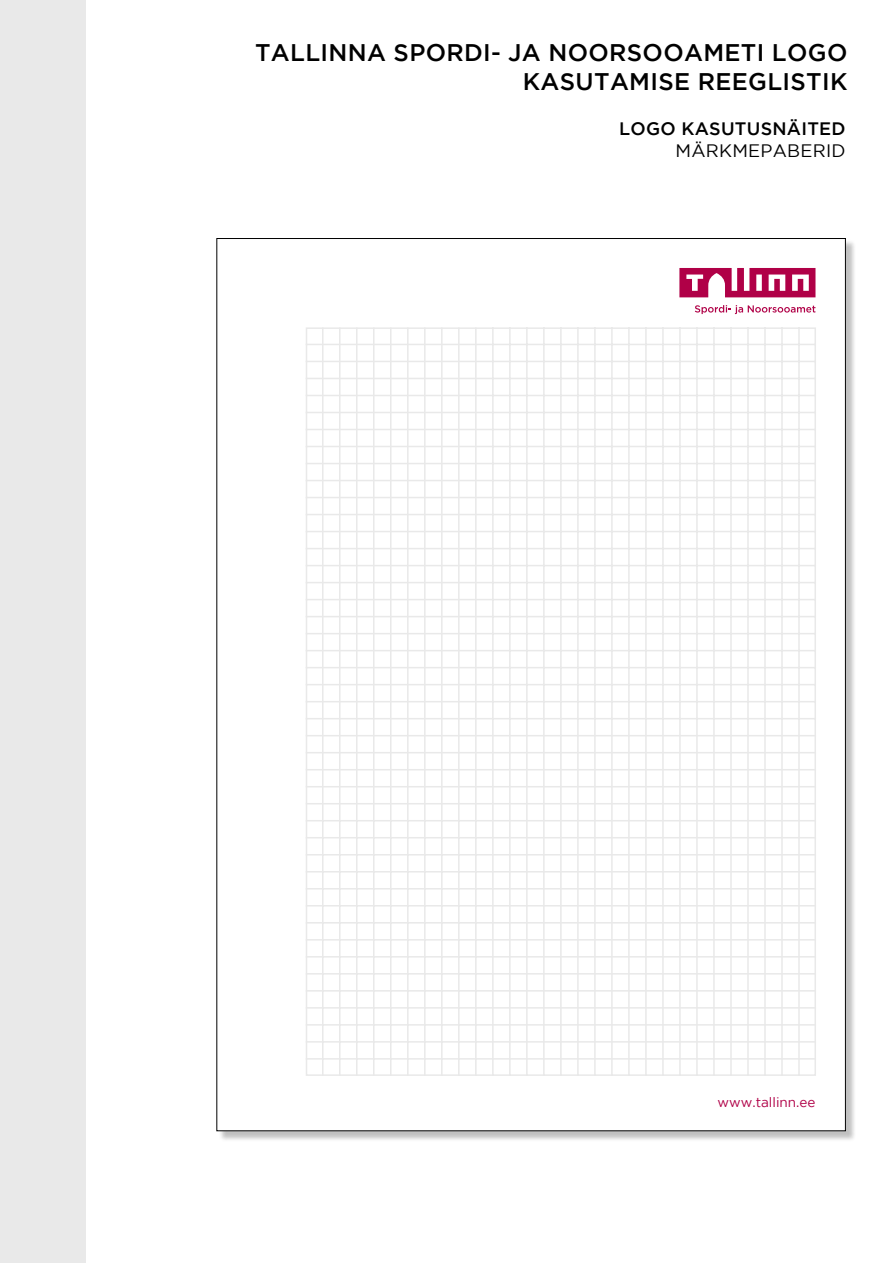
<style>
.page{position:relative;width:893px;height:1263px;background:#fff}
.page>*{position:absolute;margin:0;border:0;box-sizing:border-box;transform-origin:0 0}
.t1{font:500 24px/28.8px "Gotham";letter-spacing:.015em;color:#000;text-align:right}
.t2{font:500 18px "Gotham";letter-spacing:.015em;color:#000}
.t3{font:18px "Gotham";letter-spacing:.015em;color:#000}
.t4{font:13.5px "Gotham";color:#b00047}
</style>
<div class="page">
<div style="left:0;top:0;width:85px;height:1263px;background:#e9e9e9"></div>
<div style="left:218px;top:239px;width:638px;height:903px;background:#000;opacity:.25"></div>
<div style="left:217px;top:238px;width:628px;height:893px;background:#fff"></div>
<svg style="left:305px;top:327px;width:511px;height:749px"></svg>
<hr style="left:306px;top:735px;width:510px;height:1px;background:#e9e9e9">
<hr style="left:306px;top:752px;width:510px;height:1px;background:#e9e9e9">
<hr style="left:306px;top:769px;width:510px;height:1px;background:#e9e9e9">
<hr style="left:306px;top:786px;width:510px;height:1px;background:#e9e9e9">
<hr style="left:306px;top:803px;width:510px;height:1px;background:#e9e9e9">
<hr style="left:475px;top:327px;width:2px;height:749px;background:#e9e9e9">
<hr style="left:458px;top:327px;width:2px;height:749px;background:#e9e9e9">
<hr style="left:441px;top:327px;width:2px;height:749px;background:#e9e9e9">
<hr style="left:424px;top:327px;width:2px;height:749px;background:#e9e9e9">
<hr style="left:407px;top:327px;width:2px;height:749px;background:#e9e9e9">
<hr style="left:390px;top:327px;width:2px;height:749px;background:#e9e9e9">
<hr style="left:373px;top:327px;width:1px;height:749px;background:#e9e9e9">
<hr style="left:356px;top:327px;width:1px;height:749px;background:#e9e9e9">
<hr style="left:339px;top:327px;width:1px;height:749px;background:#e9e9e9">
<hr style="left:322px;top:327px;width:1px;height:749px;background:#e9e9e9">
<hr style="left:306px;top:820px;width:510px;height:1px;background:#e9e9e9">
<hr style="left:306px;top:837px;width:510px;height:1px;background:#e9e9e9">
<hr style="left:306px;top:854px;width:510px;height:1px;background:#e9e9e9">
<hr style="left:306px;top:871px;width:510px;height:1px;background:#e9e9e9">
<hr style="left:306px;top:888px;width:510px;height:1px;background:#e9e9e9">
<hr style="left:306px;top:905px;width:510px;height:1px;background:#e9e9e9">
<hr style="left:306px;top:922px;width:510px;height:1px;background:#e9e9e9">
<hr style="left:306px;top:939px;width:510px;height:1px;background:#e9e9e9">
<hr style="left:306px;top:956px;width:510px;height:1px;background:#e9e9e9">
<hr style="left:306px;top:973px;width:510px;height:1px;background:#e9e9e9">
<hr style="left:306px;top:990px;width:510px;height:1px;background:#e9e9e9">
<hr style="left:306px;top:1007px;width:510px;height:1px;background:#e9e9e9">
<hr style="left:306px;top:1024px;width:510px;height:1px;background:#e9e9e9">
<hr style="left:306px;top:1041px;width:510px;height:1px;background:#e9e9e9">
<hr style="left:306px;top:1058px;width:510px;height:1px;background:#e9e9e9">
<svg style="left:679px;top:268px;width:136px;height:29px"></svg>
<svg style="left:695px;top:305px;width:120px;height:9px"></svg>
<p class="t1" style="left:255px;top:37px;width:594px">TALLINNA SPORDI- JA NOORSOOAMETI LOGO<br>KASUTAMISE REEGLISTIK</p>
<p class="t2" style="left:619px;top:119px;width:228px">LOGO KASUTUSNÄITED</p>
<p class="t3" style="left:675px;top:140px;width:172px">Märkmepaberi d</p>
<p class="t4" style="left:717px;top:1095px;width:100px">www.tallinn.ee</p>
</div>
